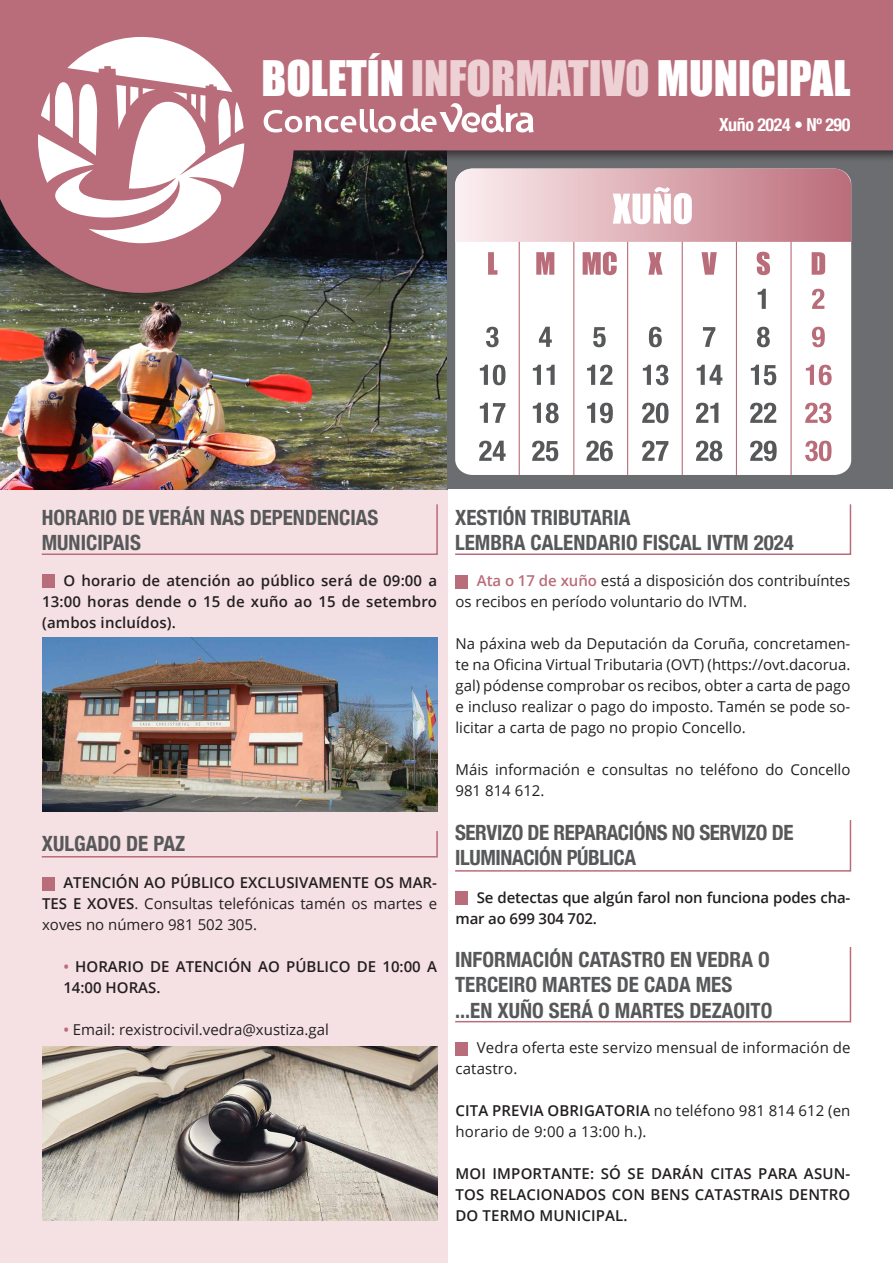
<style>
.page{position:relative;width:893px;height:1263px;background:#fff}
.page>*{position:absolute;margin:0;border:0;box-sizing:border-box;transform-origin:0 0}
.t1{font:45px "Impact";color:#fff}
.Titulares_Noticias{font:700 condensed 21px/25.2px "Helvetica Neue";color:#57585a}
.Titulares_Noticias-2{font:700 condensed 21px/25.2px "Helvetica Neue";letter-spacing:-.02em;color:#57585a}
.t2{font:700 condensed 18px "Helvetica Neue";letter-spacing:-.025em;color:#fff}
.Texto{font:15px/21px "Open Sans";color:#231f20}
.Texto-2{font:600 15px/21px "Open Sans";letter-spacing:.01em;color:#231f20;text-align:justify}
.Texto-3{font:600 15px/21px "Open Sans";letter-spacing:-.01em;color:#231f20}
.s1{color:#eed1d5}
.s2{font-weight:600}
.s3{color:#b96c79}
.s4{font-weight:600;color:#b96c79}
</style>
<div class="page">
<div style="left:0;top:147px;width:447px;height:1116px;background:#f5e0e3"></div>
<img style="left:0;top:305px;width:447px;height:184px">
<div style="left:447px;top:120px;width:446px;height:369px;background:#6c6d70"></div>
<svg style="left:455px;top:947px;width:397px;height:76px"></svg>
<div style="left:455px;top:1042px;width:13px;height:13px;background:#b96c79"></div>
<svg style="left:455px;top:820px;width:397px;height:52px"></svg>
<div style="left:455px;top:891px;width:13px;height:13px;background:#b96c79"></div>
<div style="left:0;top:0;width:893px;height:305px;background:#231f20;opacity:.75"></div>
<svg style="left:0;top:0;width:893px;height:293px;fill:#b96c79"></svg>
<svg style="left:38px;top:37px;width:206px;height:206px"></svg>
<svg style="left:264px;top:103px;width:270px;height:29px"></svg>
<svg style="left:455px;top:504px;width:397px;height:51px"></svg>
<div style="left:455px;top:575px;width:13px;height:13px;background:#b96c79"></div>
<div style="left:455px;top:242px;width:396px;height:233px;background:#fff"></div>
<svg style="left:488px;top:252px;width:9px;height:23px"></svg>
<svg style="left:536px;top:252px;width:18px;height:23px"></svg>
<svg style="left:583px;top:252px;width:34px;height:23px"></svg>
<svg style="left:648px;top:252px;width:14px;height:23px"></svg>
<svg style="left:701px;top:252px;width:16px;height:23px"></svg>
<svg style="left:757px;top:252px;width:13px;height:23px"></svg>
<svg style="left:812px;top:252px;width:13px;height:23px"></svg>
<svg style="left:758px;top:289px;width:8px;height:20px"></svg>
<svg style="left:812px;top:289px;width:12px;height:20px"></svg>
<svg style="left:486px;top:327px;width:13px;height:20px"></svg>
<svg style="left:539px;top:327px;width:13px;height:20px"></svg>
<svg style="left:593px;top:327px;width:13px;height:20px"></svg>
<svg style="left:649px;top:327px;width:13px;height:20px"></svg>
<svg style="left:703px;top:327px;width:12px;height:20px"></svg>
<svg style="left:757px;top:327px;width:13px;height:20px"></svg>
<svg style="left:812px;top:327px;width:13px;height:20px"></svg>
<svg style="left:480px;top:365px;width:25px;height:20px"></svg>
<svg style="left:533px;top:365px;width:22px;height:20px"></svg>
<svg style="left:587px;top:365px;width:25px;height:20px"></svg>
<svg style="left:643px;top:365px;width:25px;height:20px"></svg>
<svg style="left:697px;top:365px;width:25px;height:20px"></svg>
<svg style="left:751px;top:365px;width:25px;height:20px"></svg>
<svg style="left:806px;top:365px;width:26px;height:20px"></svg>
<svg style="left:480px;top:403px;width:25px;height:20px"></svg>
<svg style="left:533px;top:403px;width:26px;height:20px"></svg>
<svg style="left:587px;top:403px;width:26px;height:20px"></svg>
<svg style="left:642px;top:403px;width:26px;height:20px"></svg>
<svg style="left:696px;top:403px;width:22px;height:20px"></svg>
<svg style="left:750px;top:403px;width:26px;height:20px"></svg>
<svg style="left:805px;top:403px;width:26px;height:20px"></svg>
<svg style="left:479px;top:441px;width:27px;height:20px"></svg>
<svg style="left:532px;top:441px;width:26px;height:20px"></svg>
<svg style="left:586px;top:441px;width:27px;height:20px"></svg>
<svg style="left:642px;top:441px;width:26px;height:20px"></svg>
<svg style="left:696px;top:441px;width:26px;height:20px"></svg>
<svg style="left:750px;top:441px;width:27px;height:20px"></svg>
<svg style="left:805px;top:441px;width:26px;height:20px"></svg>
<hr style="left:519px;top:238px;width:1px;height:237px;background:#b96c79">
<hr style="left:573px;top:241px;width:1px;height:234px;background:#b96c79">
<hr style="left:627px;top:240px;width:1px;height:235px;background:#b96c79">
<hr style="left:682px;top:239px;width:1px;height:236px;background:#b96c79">
<hr style="left:736px;top:239px;width:1px;height:236px;background:#b96c79">
<hr style="left:790px;top:235px;width:2px;height:240px;background:#b96c79">
<svg style="left:455px;top:169px;width:396px;height:73px"></svg>
<svg style="left:41px;top:504px;width:397px;height:51px"></svg>
<div style="left:42px;top:575px;width:13px;height:13px;background:#b96c79"></div>
<svg style="left:41px;top:831px;width:397px;height:27px"></svg>
<div style="left:42px;top:877px;width:13px;height:13px;background:#b96c79"></div>
<img style="left:42px;top:1046px;width:395px;height:174px">
<img style="left:43px;top:637px;width:395px;height:174px">
<p class="t1" style="left:261px;top:43px;width:590px">BOLETÍN <span class="s1">INFORMATIVO</span> MUNICIPAL</p>
<p class="t2" style="left:719px;top:110px;width:133px">Xuño 2024 • Nº 290</p>
<p class="Titulares_Noticias" style="left:42px;top:503px;width:338px">HORARIO DE VERÁN NAS DEPENDENCIAS<br>MUNICIPAIS</p>
<p class="Texto-2" style="left:42px;top:570px;width:397px;text-indent:21px">O horario de atención ao público será de 09:00 a 13:00 horas dende o 15 de xuño ao 15 de setembro (ambos incluídos).</p>
<p class="Titulares_Noticias" style="left:42px;top:830px;width:145px">XULGADO DE PAZ</p>
<p class="Texto" style="left:42px;top:872px;width:396px;text-align:justify;text-indent:21px"><span class="s2">ATENCIÓN AO PÚBLICO EXCLUSIVAMENTE OS MAR-TES E XOVES</span>. Consultas telefónicas tamén os martes e xoves no número 981 502 305.</p>
<p class="Texto-2" style="left:63px;top:956px;width:375px"><span class="s3">•</span> HORARIO DE ATENCIÓN AO PÚBLICO DE 10:00 A<br>14:00 HORAS.</p>
<p class="Texto" style="left:63px;top:1019px;width:267px"><span class="s4">•</span> Email: rexistrocivil.vedra@xustiza.gal</p>
<p class="Titulares_Noticias" style="left:455px;top:503px;width:177px">XESTIÓN TRIBUTARIA</p>
<p class="Titulares_Noticias" style="left:455px;top:528px;width:340px">LEMBRA CALENDARIO FISCAL IVTM 2024</p>
<p class="Texto" style="left:455px;top:570px;width:396px;text-indent:21px"><span class="s4">Ata o 17 de xuño</span> está a disposición dos contribuíntes os recibos en período voluntario do IVTM.</p>
<p class="Texto" style="left:455px;top:633px;width:396px;text-align:justify">Na páxina web da Deputación da Coruña, concretamen&shy;te na Oficina Virtual Tributaria (OVT) (https://ovt.dacorua. gal) pódense comprobar os recibos, obter a carta de pago e incluso realizar o pago do imposto. Tamén se pode so&shy;licitar a carta de pago no propio Concello.</p>
<p class="Texto" style="left:455px;top:759px;width:396px">Máis información e consultas no teléfono do Concello<br>981 814 612.</p>
<p class="Titulares_Noticias-2" style="left:455px;top:819px;width:340px">SERVIZO DE REPARACIÓNS NO SERVIZO DE<br>ILUMINACIÓN PÚBLICA</p>
<p class="Texto-3" style="left:455px;top:886px;width:396px;text-indent:21px">Se detectas que algún farol non funciona podes cha&shy;mar ao 699 304 702.</p>
<p class="Titulares_Noticias" style="left:455px;top:946px;width:316px">INFORMACIÓN CATASTRO EN VEDRA O<br>TERCEIRO MARTES DE CADA MES</p>
<p class="Titulares_Noticias" style="left:455px;top:996px;width:319px">...EN XUÑO SERÁ O MARTES DEZAOITO</p>
<p class="Texto" style="left:455px;top:1037px;width:396px;text-indent:21px">Vedra oferta este servizo mensual de información de catastro.</p>
<p class="Texto" style="left:455px;top:1100px;width:396px"><span class="s2">CITA PREVIA OBRIGATORIA</span> no teléfono 981 814 612 (en horario de 9:00 a 13:00 h.).</p>
<p class="Texto-2" style="left:455px;top:1163px;width:396px">MOI IMPORTANTE: SÓ SE DARÁN CITAS PARA ASUN-TOS RELACIONADOS CON BENS CATASTRAIS DENTRO DO TERMO MUNICIPAL.</p>
</div>
